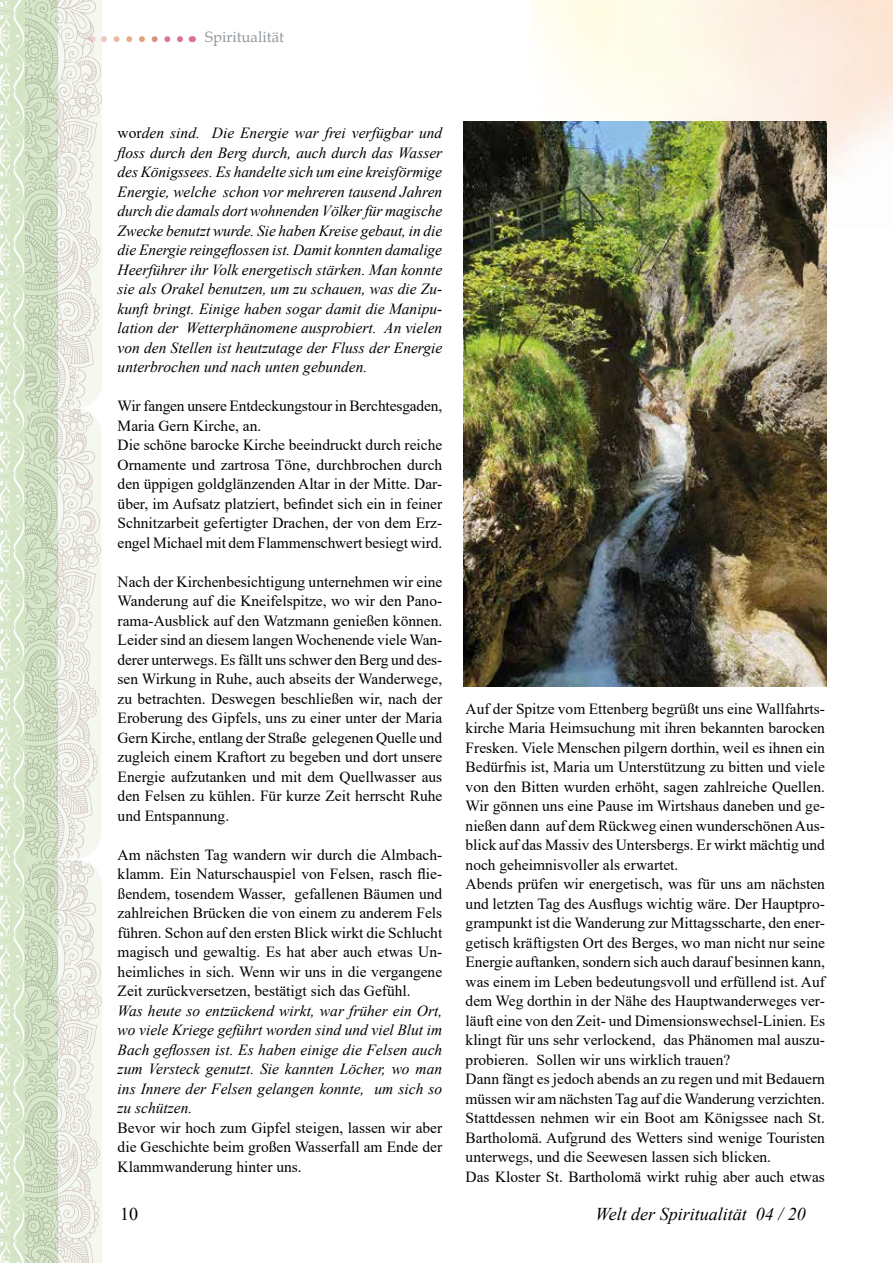
<style>
.page{position:relative;width:893px;height:1263px;background:#fff}
.page>*{position:absolute;margin:0;border:0;box-sizing:border-box;transform-origin:0 0}
.t1{font:italic 18px "Times New Roman";color:#000}
.t2{font:18px "Times New Roman";color:#000}
.t3{font:15.45px/19.5px "Times New Roman";color:#000;text-align:justify}
.t4{font:italic 15.45px/19.5px "Times New Roman";color:#000;text-align:justify}
.t5{font:15px "Book Antiqua";color:#91989d}
.s1{font-style:normal}
</style>
<div class="page">
<img style="left:531px;top:0;width:97px;height:122px">
<img style="left:628px;top:0;width:265px;height:228px">
<svg style="left:0;top:0;width:183px;height:1263px"></svg>
<img style="left:463px;top:122px;width:363px;height:564px">
<p class="t5" style="left:205px;top:27px;width:80px">Spiritualität</p>
<p class="t4" style="left:118px;top:123px;width:326px"><span class="s1">wor</span>den sind. Die Energie war frei verfügbar und floss durch den Berg durch, auch durch das Wasser des Königssees. Es handelte sich um eine kreisförmige Energie, welche schon vor mehreren tausend Jahren durch die damals dort wohnenden Völker für magische Zwecke benutzt wurde. Sie haben Kreise gebaut, in die die Energie reingeflossen ist. Damit konnten damalige Heerführer ihr Volk energetisch stärken. Man konnte sie als Orakel benutzen, um zu schauen, was die Zu&shy;kunft bringt. Einige haben sogar damit die Manipu&shy;lation der Wetterphänomene ausprobiert. An vielen von den Stellen ist heutzutage der Fluss der Energie unterbrochen und nach unten gebunden.</p>
<p class="t3" style="left:118px;top:396px;width:326px;text-align:left">Wir fangen unsere Entdeckungstour in Berchtesgaden, Maria Gern Kirche, an.<br>Die schöne barocke Kirche beeindruckt durch reiche Ornamente und zartrosa Töne, durchbrochen durch den üppigen goldglänzenden Altar in der Mitte. Dar&shy;über, im Aufsatz platziert, befindet sich ein in feiner Schnitzarbeit gefertigter Drachen, der von dem Erz&shy;engel Michael mit dem Flammenschwert besiegt wird.</p>
<p class="t3" style="left:118px;top:571px;width:326px">Nach der Kirchenbesichtigung unternehmen wir eine Wanderung auf die Kneifelspitze, wo wir den Pano&shy;rama-Ausblick auf den Watzmann genießen können.<br>Leider sind an diesem langen Wochenende viele Wan&shy;derer unterwegs. Es fällt uns schwer den Berg und des&shy;sen Wirkung in Ruhe, auch abseits der Wanderwege, zu betrachten. Deswegen beschließen wir, nach der Eroberung des Gipfels, uns zu einer unter der Maria Gern Kirche, entlang der Straße gelegenen Quelle und zugleich einem Kraftort zu begeben und dort unsere Energie aufzutanken und mit dem Quellwasser aus den Felsen zu kühlen. Für kurze Zeit herrscht Ruhe und Entspannung.</p>
<p class="t3" style="left:118px;top:844px;width:326px">Am nächsten Tag wandern wir durch die Almbach&shy;klamm. Ein Naturschauspiel von Felsen, rasch flie&shy;ßendem, tosendem Wasser, gefallenen Bäumen und zahlreichen Brücken die von einem zu anderem Fels führen. Schon auf den ersten Blick wirkt die Schlucht magisch und gewaltig. Es hat aber auch etwas Un&shy;heimliches in sich. Wenn wir uns in die vergangene Zeit zurückversetzen, bestätigt sich das Gefühl.</p>
<p class="t4" style="left:118px;top:1001px;width:326px">Was heute so entzückend wirkt, war früher ein Ort, wo viele Kriege geführt worden sind und viel Blut im Bach geflossen ist. Es haben einige die Felsen auch zum Versteck genutzt. Sie kannten Löcher, wo man ins Innere der Felsen gelangen konnte, um sich so zu schützen.</p>
<p class="t3" style="left:118px;top:1117px;width:326px">Bevor wir hoch zum Gipfel steigen, lassen wir aber die Geschichte beim großen Wasserfall am Ende der Klammwanderung hinter uns.</p>
<p class="t3" style="left:466px;top:698px;width:361px;text-align:left">Auf der Spitze vom Ettenberg begrüßt uns eine Wallfahrts&shy;kirche Maria Heimsuchung mit ihren bekannten barocken Fresken. Viele Menschen pilgern dorthin, weil es ihnen ein Bedürfnis ist, Maria um Unterstützung zu bitten und viele von den Bitten wurden erhöht, sagen zahlreiche Quellen.<br>Wir gönnen uns eine Pause im Wirtshaus daneben und ge&shy;nießen dann auf dem Rückweg einen wunderschönen Aus&shy;blick auf das Massiv des Untersbergs. Er wirkt mächtig und noch geheimnisvoller als erwartet.<br>Abends prüfen wir energetisch, was für uns am nächsten und letzten Tag des Ausflugs wichtig wäre. Der Hauptpro&shy;grampunkt ist die Wanderung zur Mittagsscharte, den ener&shy;getisch kräftigsten Ort des Berges, wo man nicht nur seine Energie auftanken, sondern sich auch darauf besinnen kann, was einem im Leben bedeutungsvoll und erfüllend ist. Auf dem Weg dorthin in der Nähe des Hauptwanderweges ver&shy;läuft eine von den Zeit- und Dimensionswechsel-Linien. Es klingt für uns sehr verlockend, das Phänomen mal auszu&shy;probieren. Sollen wir uns wirklich trauen?<br>Dann fängt es jedoch abends an zu regen und mit Bedauern müssen wir am nächsten Tag auf die Wanderung verzichten.<br>Stattdessen nehmen wir ein Boot am Königssee nach St.<br>Bartholomä. Aufgrund des Wetters sind wenige Touristen unterwegs, und die Seewesen lassen sich blicken.<br>Das Kloster St. Bartholomä wirkt ruhig aber auch etwas</p>
<p class="t2" style="left:120px;top:1201px;width:19px">10</p>
<p class="t1" style="left:595px;top:1201px;width:212px">Welt der Spiritualität 04 / 20</p>
</div>
